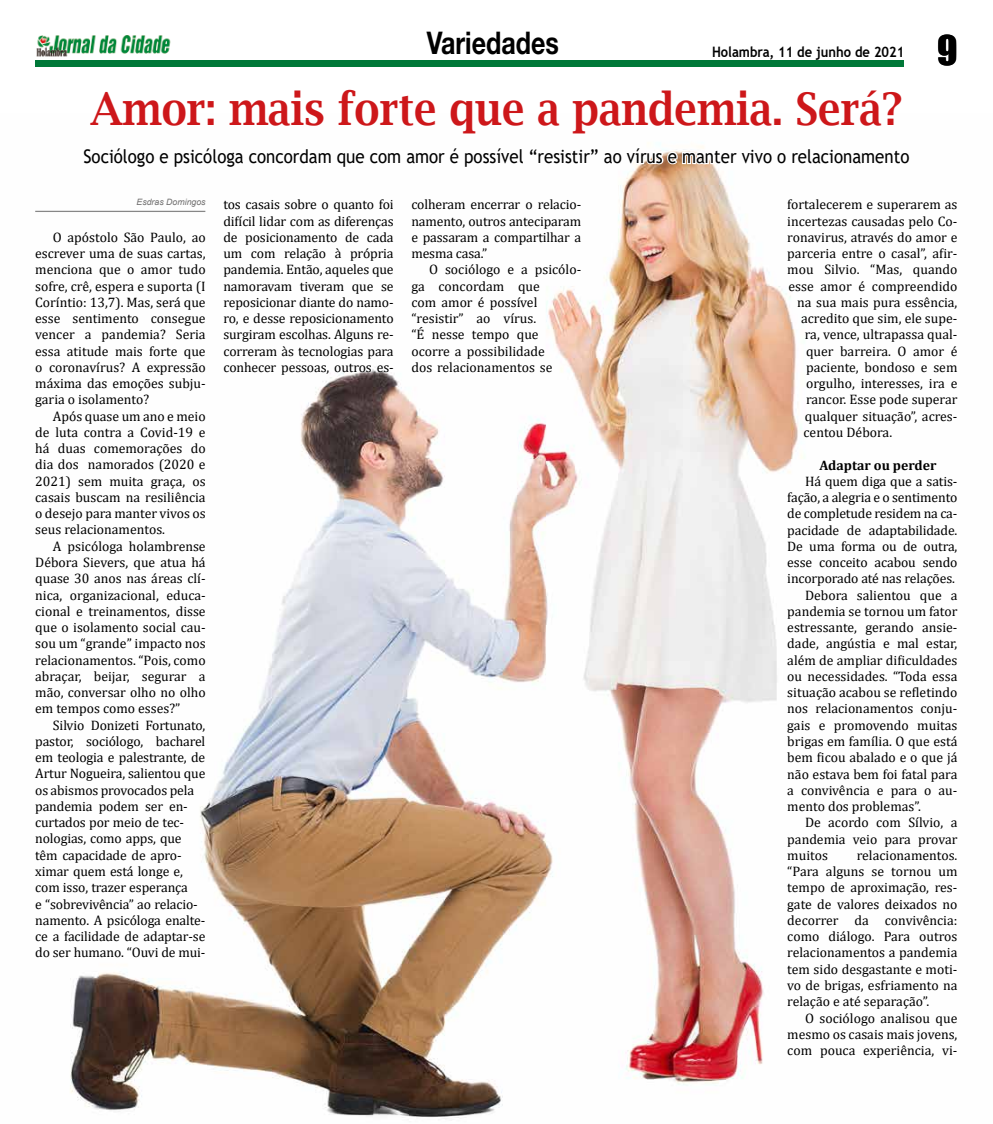
<style>
.page{position:relative;width:993px;height:1124px;background:#fff}
.page>*{position:absolute;margin:0;border:0;box-sizing:border-box;transform-origin:0 0}
.t1{font:600 45px "Lucida Bright";color:#cd171a;scale:.9 1}
.t2{font:37.5px "Impact";color:#000}
.t3{font:700 31.25px "Helvetica Neue";color:#000;scale:.8 1}
.t4{font:18.75px "Trebuchet MS";color:#000;scale:.9 1}
.t5{font:700 14.38px "Trebuchet MS";color:#000;scale:.9 1}
.t6{font:13.75px/16.2px "Cambria";color:#000;text-align:justify}
.t7{font:700 13.75px "Cambria";color:#000}
.t8{font:italic 8.75px "Arial";color:#706f6f}
</style>
<div class="page">
<div style="left:35px;top:60px;width:869px;height:7px;background:#007838"></div>
<img style="left:36px;top:35px;width:135px;height:22px">
<img style="left:35px;top:143px;width:768px;height:976px">
<hr style="left:35px;top:211px;width:170px;height:1px;background:#878787">
<svg style="left:81px;top:145px;width:722px;height:24px"></svg>
<h3 class="t3" style="left:426px;top:24px;width:166px">Variedades</h3>
<p class="t5" style="left:711px;top:43px;width:215px">Holambra, 11 de junho de 2021</p>
<h1 class="t1" style="left:90px;top:83px;width:903px">Amor: mais forte que a pandemia. Será?</h1>
<h2 class="t2" style="left:936px;top:21px;width:22px">9</h2>
<h3 class="t4" style="left:83px;top:144px;width:918px">Sociólogo e psicóloga concordam que com amor é possível “resistir” ao vírus e manter vivo o relacionamento</h3>
<p class="t6" style="left:223px;top:196px;width:172px">tos casais sobre o quanto foi difícil lidar com as diferenças de posicionamento de cada um com relação à própria pandemia. Então, aqueles que namoravam tiveram que se reposicionar diante do namo&shy;ro, e desse reposicionamento surgiram escolhas. Alguns re&shy;correram às tecnologias para conhecer pessoas, outros es-</p>
<p class="t6" style="left:411px;top:196px;width:171px">colheram encerrar o relacio&shy;namento, outros anteciparam e passaram a compartilhar a mesma casa.”</p>
<p class="t8" style="left:136px;top:196px;width:71px">Esdras Domingos</p>
<p class="t6" style="left:35px;top:229px;width:172px;text-indent:18px">O apóstolo São Paulo, ao escrever uma de suas cartas, menciona que o amor tudo sofre, crê, espera e suporta (I Coríntio: 13,7). Mas, será que esse sentimento consegue vencer a pandemia? Seria essa atitude mais forte que o coronavírus? A expressão máxima das emoções subju&shy;garia o isolamento?</p>
<p class="t6" style="left:35px;top:407px;width:172px;text-indent:18px">Após quase um ano e meio de luta contra a Covid-19 e há duas comemorações do dia dos namorados (2020 e 2021) sem muita graça, os casais buscam na resiliência o desejo para manter vivos os seus relacionamentos.</p>
<p class="t6" style="left:35px;top:537px;width:172px;text-indent:18px">A psicóloga holambrense Débora Sievers, que atua há quase 30 anos nas áreas clí&shy;nica, organizacional, educa&shy;cional e treinamentos, disse que o isolamento social cau&shy;sou um “grande” impacto nos relacionamentos. “Pois, como abraçar, beijar, segurar a mão, conversar olho no olho em tempos como esses?”</p>
<p class="t6" style="left:35px;top:716px;width:172px;text-align:left;text-indent:18px">Silvio Donizeti Fortunato, pastor, sociólogo, bacharel em teologia e palestrante, de<br>Artur Nogueira, salientou que os abismos provocados pela pandemia podem ser en&shy;curtados por meio de tec&shy;nologias, como apps, que têm capacidade de apro&shy;ximar quem está longe e, com isso, trazer esperança<br>e “sobrevivência” ao relacio&shy;namento. A psicóloga enalte&shy;ce a facilidade de adaptar-se do ser humano. “Ouvi de mui-</p>
<p class="t6" style="left:787px;top:196px;width:172px">fortalecerem e superarem as</p>
<p class="t6" style="left:787px;top:213px;width:172px">incertezas causadas pelo Co-</p>
<p class="t6" style="left:787px;top:229px;width:172px">ronavirus, através do amor e</p>
<p class="t6" style="left:787px;top:245px;width:172px">parceria entre o casal”, afir-</p>
<p class="t6" style="left:787px;top:261px;width:172px">mou Silvio. “Mas, quando</p>
<p class="t6" style="left:788px;top:278px;width:170px">esse amor é compreendido</p>
<p class="t6" style="left:797px;top:294px;width:162px">na sua mais pura essência,</p>
<p class="t6" style="left:800px;top:310px;width:158px">acredito que sim, ele supe-</p>
<p class="t6" style="left:804px;top:326px;width:154px">ra, vence, ultrapassa qual-</p>
<p class="t6" style="left:805px;top:343px;width:153px">quer barreira. O amor é</p>
<p class="t6" style="left:805px;top:359px;width:153px">paciente, bondoso e sem</p>
<p class="t6" style="left:805px;top:375px;width:153px">orgulho, interesses, ira e</p>
<p class="t6" style="left:805px;top:391px;width:153px">rancor. Esse pode superar</p>
<p class="t6" style="left:804px;top:408px;width:154px">qualquer situação”, acres-</p>
<p class="t6" style="left:803px;top:424px;width:90px">centou Débora.</p>
<p class="t7" style="left:819px;top:455px;width:118px">Adaptar ou perder</p>
<p class="t6" style="left:804px;top:473px;width:154px">Há quem diga que a satis-</p>
<p class="t6" style="left:787px;top:489px;width:171px">fação, a alegria e o sentimento</p>
<p class="t6" style="left:787px;top:505px;width:172px">de completude residem na ca-</p>
<p class="t6" style="left:787px;top:521px;width:172px">pacidade de adaptabilidade.</p>
<p class="t6" style="left:787px;top:538px;width:172px">De uma forma ou de outra,</p>
<p class="t6" style="left:787px;top:554px;width:172px">esse conceito acabou sendo</p>
<p class="t6" style="left:787px;top:570px;width:169px">incorporado até nas relações.</p>
<p class="t6" style="left:804px;top:586px;width:154px">Debora salientou que a</p>
<p class="t6" style="left:787px;top:603px;width:172px">pandemia se tornou um fator</p>
<p class="t6" style="left:787px;top:619px;width:171px">estressante, gerando ansie-</p>
<p class="t6" style="left:787px;top:635px;width:171px">dade, angústia e mal estar,</p>
<p class="t6" style="left:787px;top:651px;width:172px">além de ampliar dificuldades</p>
<p class="t6" style="left:787px;top:668px;width:172px">ou necessidades. “Toda essa</p>
<p class="t6" style="left:787px;top:684px;width:172px">situação acabou se refletindo</p>
<p class="t6" style="left:787px;top:700px;width:172px">nos relacionamentos conju-</p>
<p class="t6" style="left:787px;top:716px;width:171px">gais e promovendo muitas</p>
<p class="t6" style="left:787px;top:733px;width:171px">brigas em família. O que está</p>
<p class="t6" style="left:787px;top:749px;width:171px">bem ficou abalado e o que já</p>
<p class="t6" style="left:787px;top:765px;width:171px">não estava bem foi fatal para</p>
<p class="t6" style="left:787px;top:781px;width:171px">a convivência e para o au-</p>
<p class="t6" style="left:787px;top:798px;width:135px">mento dos problemas”.</p>
<p class="t6" style="left:804px;top:814px;width:154px">De acordo com Sílvio, a</p>
<p class="t6" style="left:787px;top:830px;width:171px">pandemia veio para provar</p>
<p class="t6" style="left:787px;top:846px;width:42px">muitos</p>
<p class="t6" style="left:411px;top:261px;width:171px;text-align:left;text-indent:18px">O sociólogo e a psicólo&shy;ga concordam que<br>com amor é possível “resistir” ao vírus.<br>“É nesse tempo que<br>ocorre a possibilidade<br>dos relacionamentos se</p>
<p class="t6" style="left:787px;top:846px;width:172px;text-indent:69px">relacionamentos. “Para alguns se tornou um tempo de aproximação, res&shy;gate de valores deixados no decorrer da convivência: como diálogo. Para outros relacionamentos a pandemia tem sido desgastante e moti&shy;vo de brigas, esfriamento na relação e até separação”.</p>
<p class="t6" style="left:787px;top:1009px;width:172px;text-indent:18px">O sociólogo analisou que mesmo os casais mais jovens, com pouca experiência, vi-</p>
</div>
